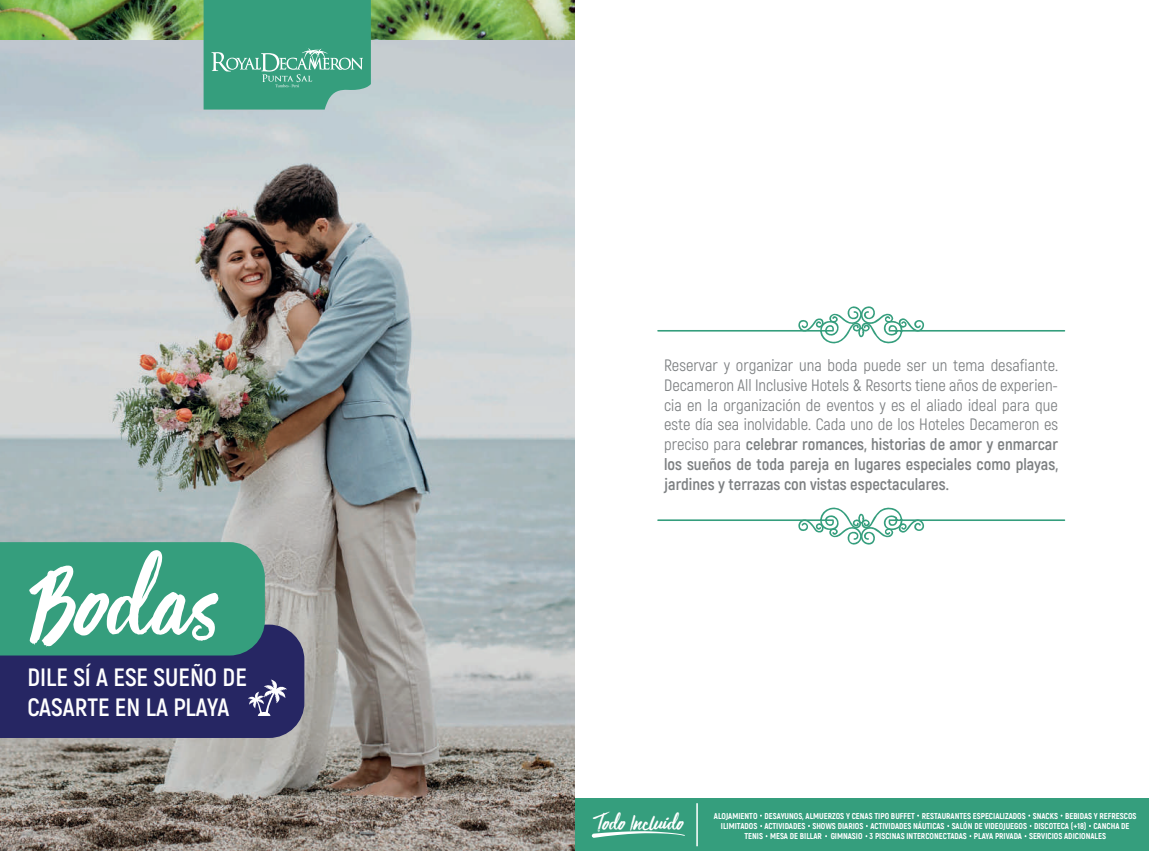
<style>
.page{position:relative;width:1149px;height:851px;background:#fff}
.page>*{position:absolute;margin:0;border:0;box-sizing:border-box;transform-origin:0 0}
.t1{font:108.75px "Viva Beautiful Pro B";color:#fff}
.t2{font:700 25.05px/30px "Akrobat";color:#fff}
.t3{font:22.2px "Viva Beautiful Pro B";color:#fff}
.t4{font:16.5px/19.8px "Akrobat";color:#7c7f81;text-align:justify}
.t5{font:800 8.55px/10.2px "Akrobat";color:#fff;text-align:center}
.s1{font-family:"Viva Beautiful Pro"}
.s2{font-weight:700}
</style>
<div class="page">
<div style="left:574px;top:798px;width:574px;height:52px;background:#359e7d"></div>
<svg style="left:591px;top:831px;width:93px;height:6px"></svg>
<hr style="left:696px;top:803px;width:1px;height:43px;background:#fff">
<img style="left:0;top:40px;width:574px;height:810px">
<svg style="left:657px;top:507px;width:408px;height:38px"></svg>
<svg style="left:657px;top:306px;width:408px;height:38px"></svg>
<img style="left:0;top:0;width:574px;height:40px">
<svg style="left:203px;top:0;width:168px;height:109px;background:#45a587"></svg>
<svg style="left:0;top:542px;width:304px;height:195px;background:#386c75"></svg>
<h1 class="t1" style="left:35px;top:530px;width:185px"><span class="s1">B</span>odas</h1>
<h2 class="t2" style="left:27px;top:662px;width:221px">DILE SÍ A ESE SUEÑO DE<br>CASARTE EN LA PLAYA</h2>
<p class="t4" style="left:664px;top:355px;width:395px">Reservar y organizar una boda puede ser un tema desafiante.<br>Decameron All Inclusive Hotels &amp; Resorts tiene años de experien&shy;cia en la organización de eventos y es el aliado ideal para que este día sea inolvidable. Cada uno de los Hoteles Decameron es preciso para <span class="s2">celebrar romances, historias de amor y enmarcar los sueños de toda pareja en lugares especiales como playas, jardines y terrazas con vistas espectaculares.</span></p>
<h3 class="t3" style="left:597px;top:807px;width:88px"><span class="s1">T</span>odo Incluido</h3>
<p class="t5" style="left:713px;top:810px;width:424px">ALOJAMIENTO DESAYUNOS, ALMUERZOS Y CENAS TIPO BUFFET RESTAURANTES ESPECIALIZADOS SNACKS BEBIDAS Y REFRESCOS<br>ILIMITADOS ACTIVIDADES SHOWS DIARIOS ACTIVIDADES NÁUTICAS SALÓN DE VIDEOJUEGOS DISCOTECA (+18) CANCHA DE<br>TENIS MESA DE BILLAR GIMNASIO 3 PISCINAS INTERCONECTADAS PLAYA PRIVADA SERVICIOS ADICIONALES</p>
</div>
